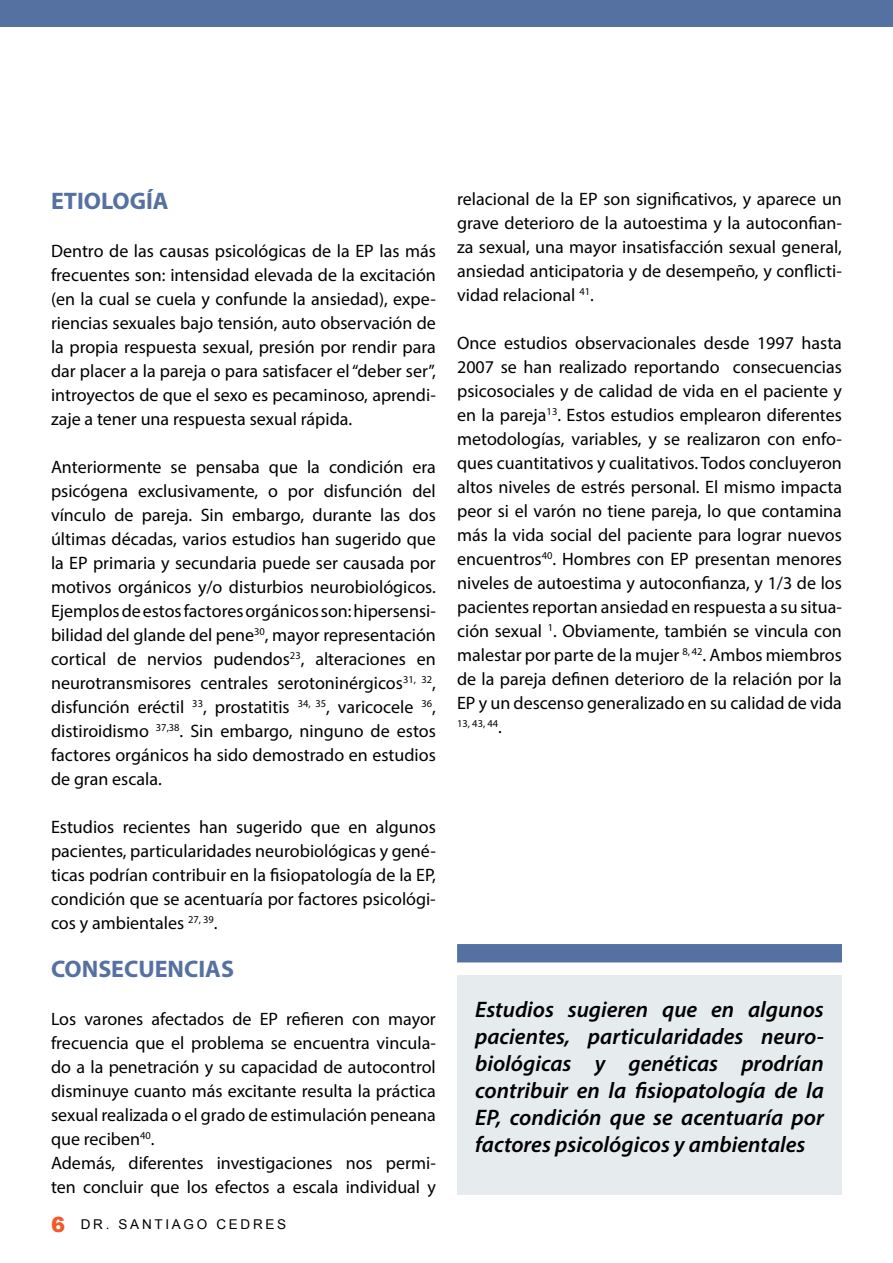
<style>
.page{position:relative;width:893px;height:1263px;background:#fff}
.page>*{position:absolute;margin:0;border:0;box-sizing:border-box;transform-origin:0 0}
.t1{font:700 24px "Myriad Pro";color:#5571a1}
.t2{font:italic 600 22.5px/27px "Myriad Pro";color:#000;text-align:justify}
.t3{font:18px/24px "Myriad Pro";color:#000;text-align:justify}
.t4{font:13.5px "Arial";letter-spacing:.2em;color:#000}
.t5{font:10.5px "Myriad Pro";color:#000}
.s1{font-weight:900;font-size:21px;color:#f15a29}
.s2{font-size:18px}
</style>
<div class="page">
<div style="left:0;top:0;width:893px;height:27px;background:#5571a1"></div>
<div style="left:457px;top:975px;width:385px;height:220px;background:#e6ebee"></div>
<div style="left:457px;top:944px;width:385px;height:18px;background:#5571a1"></div>
<h1 class="t1" style="left:51px;top:186px;width:119px">ETIOLOGÍA</h1>
<p class="t3" style="left:51px;top:239px;width:386px">Dentro de las causas psicológicas de la EP las más frecuentes son: intensidad elevada de la excitación (en la cual se cuela y confunde la ansiedad), expe&shy;riencias sexuales bajo tensión, auto observación de la propia respuesta sexual, presión por rendir para dar placer a la pareja o para satisfacer el “deber ser”, introyectos de que el sexo es pecaminoso, aprendi&shy;zaje a tener una respuesta sexual rápida.</p>
<p class="t3" style="left:51px;top:455px;width:386px">Anteriormente se pensaba que la condición era psicógena exclusivamente, o por disfunción del vínculo de pareja. Sin embargo, durante las dos últimas décadas, varios estudios han sugerido que la EP primaria y secundaria puede ser causada por motivos orgánicos y/o disturbios neurobiológicos.<br>Ejemplos de estos factores orgánicos son: hipersensi&shy;bilidad del glande del pene<sup>30</sup>, mayor representación cortical de nervios pudendos<sup>23</sup>, alteraciones en neurotransmisores centrales serotoninérgicos<sup>31,</sup> <sup>32</sup>, disfunción eréctil <sup>33</sup>, prostatitis <sup>34,</sup> <sup>35</sup>, varicocele <sup>36</sup>, distiroidismo <sup>37,38</sup>. Sin embargo, ninguno de estos factores orgánicos ha sido demostrado en estudios de gran escala.</p>
<p class="t3" style="left:51px;top:815px;width:386px">Estudios recientes han sugerido que en algunos pacientes, particularidades neurobiológicas y gené&shy;ticas podrían contribuir en la fisiopatología de la EP, condición que se acentuaría por factores psicológi&shy;cos y ambientales <sup>27,</sup> <sup>39</sup>.</p>
<h1 class="t1" style="left:51px;top:954px;width:184px">CONSECUENCIAS</h1>
<p class="t3" style="left:51px;top:1007px;width:386px;text-align:left">Los varones afectados de EP refieren con mayor frecuencia que el problema se encuentra vincula&shy;do a la penetración y su capacidad de autocontrol disminuye cuanto más excitante resulta la práctica sexual realizada o el grado de estimulación peneana que reciben<sup>40</sup>.<br>Además, diferentes investigaciones nos permi&shy;ten concluir que los efectos a escala individual y</p>
<p class="t4" style="left:51px;top:1216px;width:237px"><span class="s1">6</span> DR. SANTIAGO CEDRES</p>
<p class="t3" style="left:457px;top:187px;width:386px">relacional de la EP son significativos, y aparece un grave deterioro de la autoestima y la autoconfian&shy;za sexual, una mayor insatisfacción sexual general, ansiedad anticipatoria y de desempeño, y conflicti&shy;vidad relacional <sup>41</sup>.</p>
<p class="t3" style="left:457px;top:331px;width:386px">Once estudios observacionales desde 1997 hasta 2007 se han realizado reportando consecuencias psicosociales y de calidad de vida en el paciente y en la pareja<sup>13</sup>. Estos estudios emplearon diferentes metodologías, variables, y se realizaron con enfo&shy;ques cuantitativos y cualitativos. Todos concluyeron altos niveles de estrés personal. El mismo impacta peor si el varón no tiene pareja, lo que contamina más la vida social del paciente para lograr nuevos encuentros<sup>40</sup>. Hombres con EP presentan menores niveles de autoestima y autoconfianza, y 1/3 de los pacientes reportan ansiedad en respuesta a su situa&shy;ción sexual <sup>1</sup>. Obviamente, también se vincula con malestar por parte de la mujer <sup>8,</sup> <sup>42</sup>. Ambos miembros de la pareja definen deterioro de la relación por la EP y un descenso generalizado en su calidad de vida</p>
<p class="t5" style="left:457px;top:717px;width:46px">13, 43, 44<span class="s2">.</span></p>
<p class="t2" style="left:475px;top:995px;width:350px">Estudios sugieren que en algunos pacientes, particularidades neuro&shy;biológicas y genéticas prodrían contribuir en la fisiopatología de la EP, condición que se acentuaría por factores psicológicos y ambientales</p>
</div>
